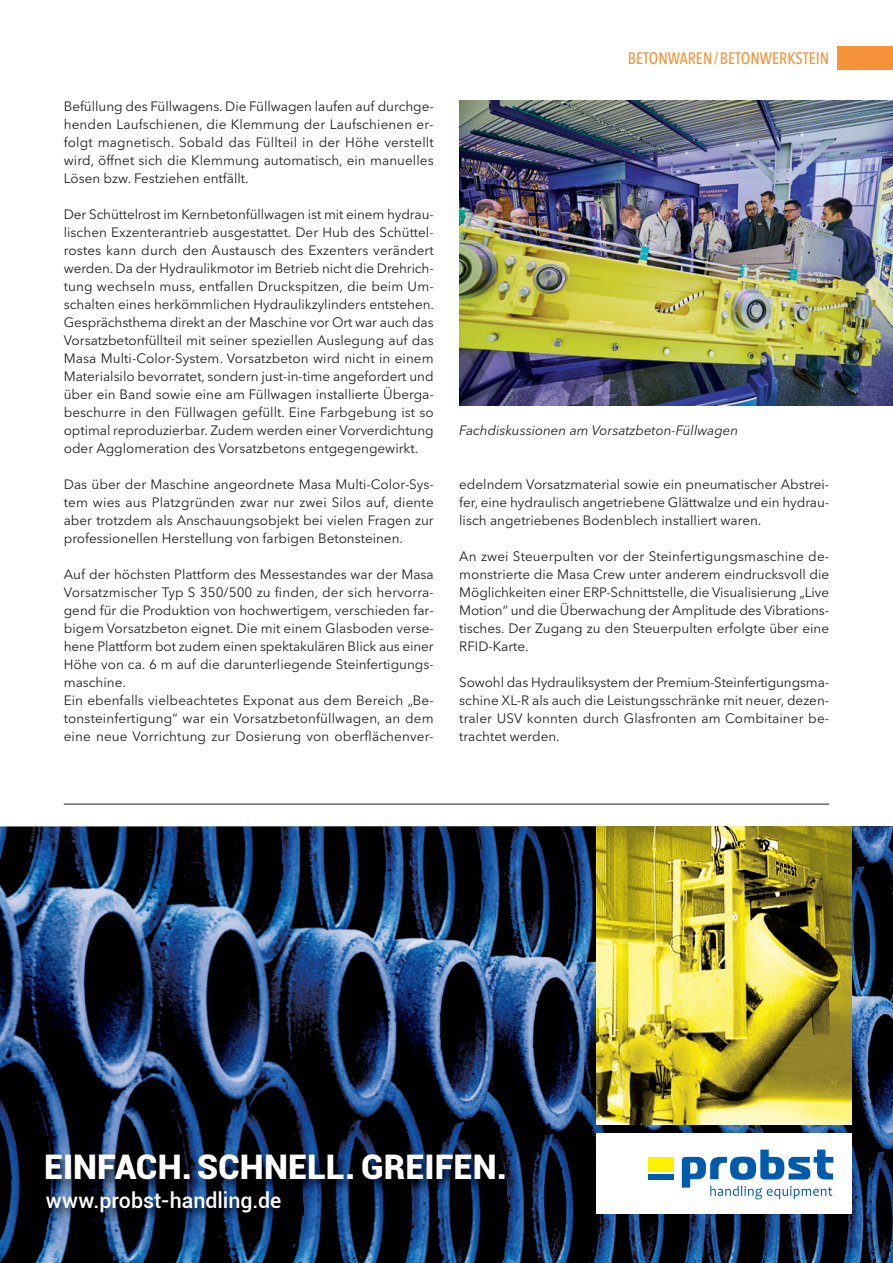
<style>
.page{position:relative;width:893px;height:1263px;background:#fff}
.page>*{position:absolute;margin:0;border:0;box-sizing:border-box;transform-origin:0 0}
.t1{font:900 33.9px "Roboto";letter-spacing:.005em;color:#fff}
.t2{font:500 21.3px "Roboto";color:#fff}
.t3{font:500 16.5px "Avenir Next Condensed";color:#f69238}
.t4{font:13.5px/18px "Avenir Next";color:#231f20;text-align:justify}
.t5{font:italic 13.5px "Avenir Next";color:#231f20}
</style>
<div class="page">
<img style="left:0;top:826px;width:893px;height:437px">
<div style="left:597px;top:1133px;width:255px;height:80px;background:#fff"></div>
<div style="left:648px;top:1157px;width:25px;height:14px;background:#fff101"></div>
<div style="left:648px;top:1174px;width:25px;height:5px;background:#015aaa"></div>
<svg style="left:682px;top:1149px;width:152px;height:50px"></svg>
<img style="left:42px;top:1152px;width:477px;height:75px">
<img style="left:597px;top:826px;width:255px;height:298px">
<div style="left:838px;top:47px;width:55px;height:23px;background:#f69238"></div>
<hr style="left:64px;top:804px;width:765px;height:1px;background:#231f20">
<img style="left:459px;top:101px;width:434px;height:304px">
<p class="t4" style="left:64px;top:98px;width:371px">Befüllung des Füllwagens. Die Füllwagen laufen auf durchge&shy;henden Laufschienen, die Klemmung der Laufschienen er&shy;folgt magnetisch. Sobald das Füllteil in der Höhe verstellt wird, öffnet sich die Klemmung automatisch, ein manuelles Lösen bzw. Festziehen entfällt.</p>
<p class="t4" style="left:64px;top:206px;width:372px">Der Schüttelrost im Kernbetonfüllwagen ist mit einem hydrau&shy;lischen Exzenterantrieb ausgestattet. Der Hub des Schüttel&shy;rostes kann durch den Austausch des Exzenters verändert werden. Da der Hydraulikmotor im Betrieb nicht die Drehrich&shy;tung wechseln muss, entfallen Druckspitzen, die beim Um&shy;schalten eines herkömmlichen Hydraulikzylinders entstehen.<br>Gesprächsthema direkt an der Maschine vor Ort war auch das Vorsatzbetonfüllteil mit seiner speziellen Auslegung auf das Masa Multi-Color-System. Vorsatzbeton wird nicht in einem Materialsilo bevorratet, sondern just-in-time angefordert und über ein Band sowie eine am Füllwagen installierte Überga&shy;beschurre in den Füllwagen gefüllt. Eine Farbgebung ist so optimal reproduzierbar. Zudem werden einer Vorverdichtung oder Agglomeration des Vorsatzbetons entgegengewirkt.</p>
<p class="t4" style="left:64px;top:476px;width:371px">Das über der Maschine angeordnete Masa Multi-Color-Sys&shy;tem wies aus Platzgründen zwar nur zwei Silos auf, diente aber trotzdem als Anschauungsobjekt bei vielen Fragen zur professionellen Herstellung von farbigen Betonsteinen.</p>
<p class="t4" style="left:64px;top:566px;width:371px;text-align:left">Auf der höchsten Plattform des Messestandes war der Masa Vorsatzmischer Typ S 350/500 zu finden, der sich hervorra&shy;gend für die Produktion von hochwertigem, verschieden far&shy;bigem Vorsatzbeton eignet. Die mit einem Glasboden verse&shy;hene Plattform bot zudem einen spektakulären Blick aus einer Höhe von ca. 6 m auf die darunterliegende Steinfertigungs&shy;maschine.<br>Ein ebenfalls vielbeachtetes Exponat aus dem Bereich „Be&shy;tonsteinfertigung“ war ein Vorsatzbetonfüllwagen, an dem eine neue Vorrichtung zur Dosierung von oberflächenver-</p>
<p class="t3" style="left:628px;top:51px;width:203px">BETONWAREN/BETONWERKSTEIN</p>
<p class="t5" style="left:459px;top:424px;width:281px">Fachdiskussionen am Vorsatzbeton-Füllwagen</p>
<p class="t4" style="left:459px;top:476px;width:371px">edelndem Vorsatzmaterial sowie ein pneumatischer Abstrei&shy;fer, eine hydraulisch angetriebene Glättwalze und ein hydrau&shy;lisch angetriebenes Bodenblech installiert waren.</p>
<p class="t4" style="left:459px;top:548px;width:371px">An zwei Steuerpulten vor der Steinfertigungsmaschine de&shy;monstrierte die Masa Crew unter anderem eindrucksvoll die Möglichkeiten einer ERP-Schnittstelle, die Visualisierung „Live Motion“ und die Überwachung der Amplitude des Vibrations&shy;tisches. Der Zugang zu den Steuerpulten erfolgte über eine RFID-Karte.</p>
<p class="t4" style="left:459px;top:674px;width:371px">Sowohl das Hydrauliksystem der Premium-Steinfertigungsma&shy;schine XL-R als auch die Leistungsschränke mit neuer, dezen&shy;traler USV konnten durch Glasfronten am Combitainer be&shy;trachtet werden.</p>
<h1 class="t1" style="left:44px;top:1148px;width:464px">EINFACH. SCHNELL. GREIFEN.</h1>
<h2 class="t2" style="left:46px;top:1188px;width:237px">www.probst-handling.de</h2>
</div>
